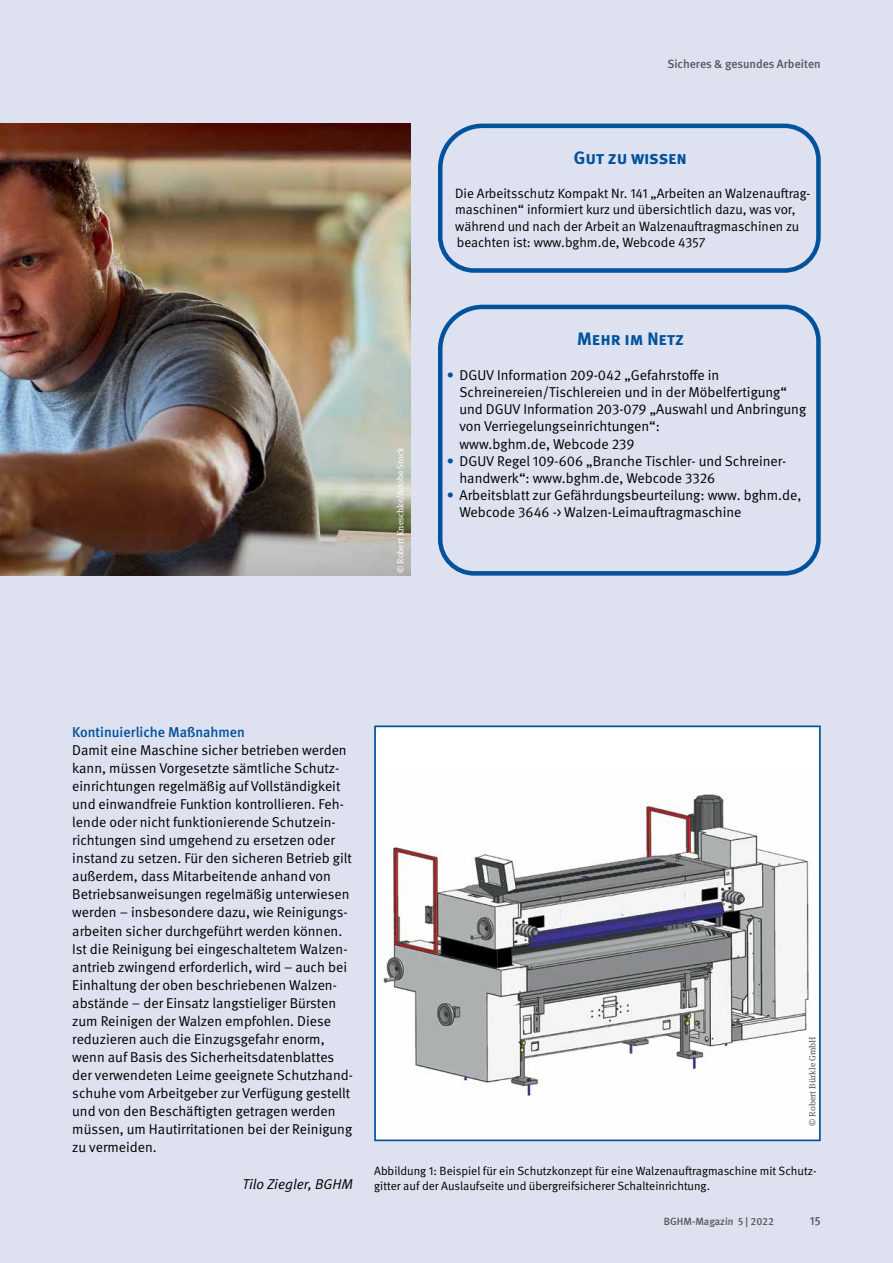
<style>
.page{position:relative;width:893px;height:1263px;background:#dde1f0}
.page>*{position:absolute;margin:0;border:0;box-sizing:border-box;transform-origin:0 0}
.t1{font:700 18px "DGUV Meta";letter-spacing:-.005em;color:#00529c}
.t2{font:14.25px/18px "DGUV Meta";color:#000}
.t3{font:500 14.25px "DGUV Meta";color:#00529c}
.t4{font:italic 14.25px "DGUV Meta";color:#000}
.t5{font:13.5px/16.2px "DGUV Meta";color:#000}
.t6{font:12px/15px "DGUV Meta";color:#000}
.t7{font:500 12px "DGUV Meta";color:#58595b}
.t8{font:500 10.5px "DGUV Meta";color:#58595b}
.t9{font:9px "DGUV Meta Serif";color:#fff}
.t10{font:9px "DGUV Meta Serif";color:#58595b}
.s1{color:#00529c}
</style>
<div class="page">
<svg style="left:438px;top:304px;width:383px;height:272px"></svg>
<svg style="left:438px;top:123px;width:383px;height:150px"></svg>
<img style="left:0;top:123px;width:410px;height:453px">
<div style="left:375px;top:726px;width:445px;height:414px;background:#fff"></div>
<img style="left:383px;top:794px;width:427px;height:303px">
<div style="left:374px;top:725px;width:447px;height:416px;border:2px solid #00529c"></div>
<p class="t7" style="left:667px;top:57px;width:155px">Sicheres &amp; gesundes Arbeiten</p>
<p class="t9" style="left:395px;top:573px;width:127px;rotate:-90deg">© Robert Kneschke/Adobe Stock</p>
<p class="t1" style="left:574px;top:147px;width:115px">Gut zu wissen</p>
<p class="t5" style="left:455px;top:186px;width:357px">Die Arbeitsschutz Kompakt Nr. 141 „Arbeiten an Walzenauftrag&shy;maschinen“ informiert kurz und übersichtlich dazu, was vor, während und nach der Arbeit an Walzenauftragmaschinen zu beachten ist: www.bghm.de, Webcode 4357</p>
<p class="t1" style="left:577px;top:328px;width:109px">Mehr im Netz</p>
<p class="t2" style="left:459px;top:367px;width:348px;line-height:17.1px;text-indent:-13px"><span class="s1">•</span> DGUV Information 209-042 „Gefahrstoffe in Schreinereien/Tischlereien und in der Möbelfertigung“ und DGUV Information 203-079 „Auswahl und Anbringung von Verriegelungseinrichtungen“:<br>www.bghm.de, Webcode 239</p>
<p class="t2" style="left:459px;top:452px;width:328px;line-height:17.1px;text-indent:-13px"><span class="s1">•</span> DGUV Regel 109-606 „Branche Tischler- und Schreiner&shy;handwerk“: www.bghm.de, Webcode 3326</p>
<p class="t2" style="left:459px;top:487px;width:343px;line-height:17.1px;text-indent:-13px"><span class="s1">•</span> Arbeitsblatt zur Gefährdungsbeurteilung: www. bghm.de,<br>Webcode 3646 -&gt; Walzen-Leimauftragmaschine</p>
<p class="t3" style="left:72px;top:723px;width:174px">Kontinuierliche Maßnahmen</p>
<p class="t2" style="left:72px;top:741px;width:282px">Damit eine Maschine sicher betrieben werden kann, müssen Vorgesetzte sämtliche Schutz&shy;einrichtungen regelmäßig auf Vollständigkeit und einwandfreie Funktion kontrollieren. Feh&shy;lende oder nicht funktionierende Schutzein&shy;richtungen sind umgehend zu ersetzen oder instand zu setzen. Für den sicheren Betrieb gilt außerdem, dass Mitarbeitende anhand von Betriebsanweisungen regelmäßig unterwiesen werden – insbesondere dazu, wie Reinigungs&shy;arbeiten sicher durchgeführt werden können.<br>Ist die Reinigung bei eingeschaltetem Walzen&shy;antrieb zwingend erforderlich, wird – auch bei Einhaltung der oben beschriebenen Walzen&shy;abstände – der Einsatz langstieliger Bürsten zum Reinigen der Walzen empfohlen. Diese reduzieren auch die Einzugsgefahr enorm, wenn auf Basis des Sicherheitsdatenblattes der verwendeten Leime geeignete Schutzhand&shy;schuhe vom Arbeitgeber zur Verfügung gestellt und von den Beschäftigten getragen werden müssen, um Hautirritationen bei der Reinigung zu vermeiden.</p>
<p class="t4" style="left:243px;top:1175px;width:112px">Tilo Ziegler, BGHM</p>
<p class="t6" style="left:374px;top:1164px;width:444px">Abbildung 1: Beispiel für ein Schutzkonzept für eine Walzenauftragmaschine mit Schutz&shy;gitter auf der Auslaufseite und übergreifsicherer Schalteinrichtung.</p>
<p class="t10" style="left:807px;top:1126px;width:91px;rotate:-90deg">© Robert Bürkle GmbH</p>
<p class="t8" style="left:664px;top:1215px;width:111px">BGHM-Magazin 5 | 2022</p>
<p class="t7" style="left:810px;top:1213px;width:12px">15</p>
</div>
